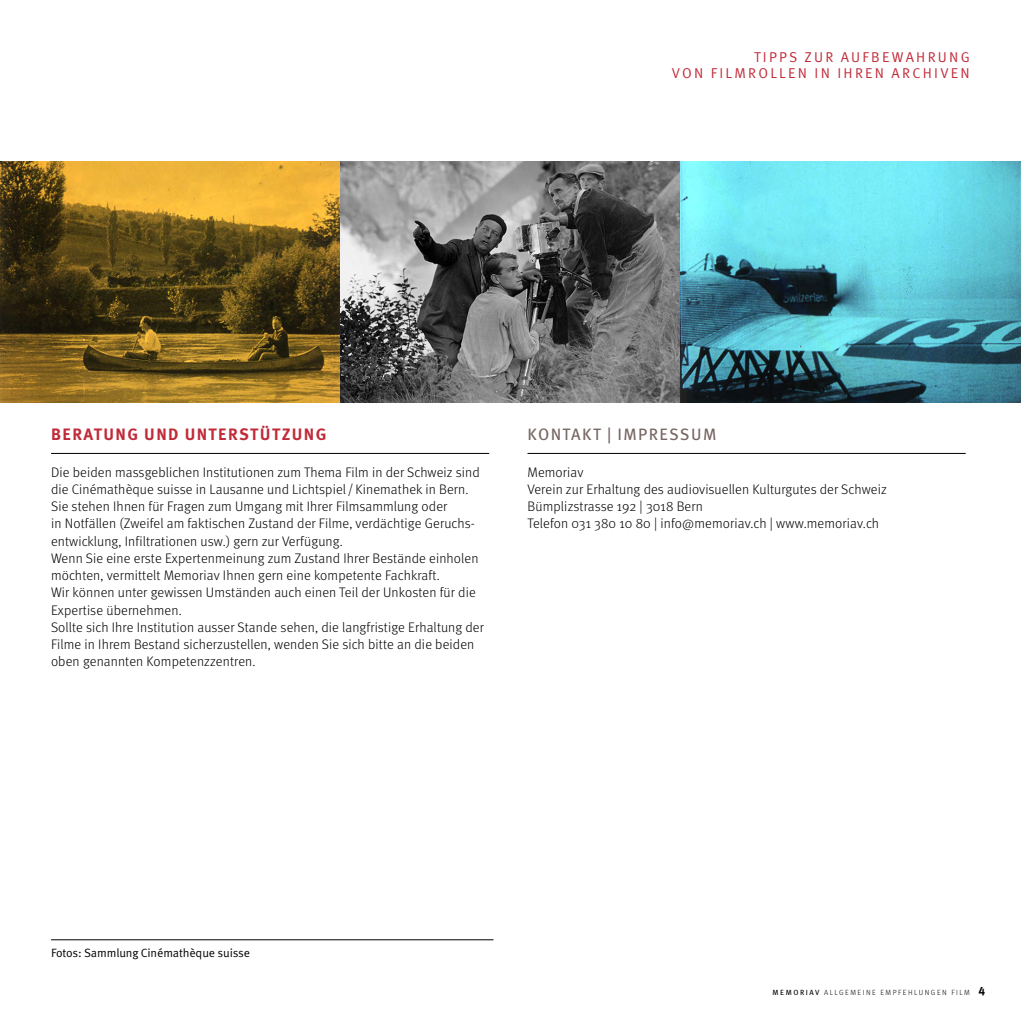
<style>
.page{position:relative;width:1021px;height:1021px;background:#fff}
.page>*{position:absolute;margin:0;border:0;box-sizing:border-box;transform-origin:0 0}
.t1{font:700 16.5px "Meta Pro";letter-spacing:.085em;color:#c12b39}
.t2{font:16.5px "Meta Pro";letter-spacing:.085em;color:#766561}
.t3{font:14.25px/16.5px "Meta Pro";letter-spacing:.16em;color:#c12b39;text-align:right}
.t4{font:300 13.8px/17.2px "Meta";letter-spacing:.01em;color:#000}
.t5{font:12px "Meta Pro";letter-spacing:-.01em;color:#000}
.t6{font:7.5px "Meta Light LF";letter-spacing:.2em;color:#000}
.s1{font-family:"Meta Pro"}
.s2{font-family:"Meta Pro";font-weight:700;font-size:12px}
</style>
<div class="page">
<img style="left:0;top:162px;width:340px;height:240px">
<svg style="left:340px;top:162px;width:340px;height:240px;background:#717171"></svg>
<svg style="left:680px;top:162px;width:340px;height:240px;background:#54a9b7"></svg>
<hr style="left:51px;top:453px;width:438px;height:1px;background:#000">
<hr style="left:527px;top:453px;width:438px;height:1px;background:#000">
<hr style="left:51px;top:939px;width:442px;height:1px;background:#000">
<p class="t3" style="left:672px;top:49px;width:299px">TIPPS ZUR AUFBEWAHRUNG<br>VON FILMROLLEN IN I HREN ARCHIVEN</p>
<p class="t1" style="left:51px;top:424px;width:275px">BERATUNG UND UNTERSTÜTZUNG</p>
<p class="t4" style="left:51px;top:463px;width:434px">Die beiden massgeblichen I nstitutionen zum Thema Film in der Schweiz sind die Cinémathèque suisse in Lausanne und Lichtspiel / Kinemathek in Bern.<br>Sie stehen I hnen für Fragen zum Umgang mit I hrer Filmsammlung oder<br>in Notfällen (Zweifel am faktischen Zustand der Filme, verdächtige Geruchs&shy;entwicklung, I nfiltrationen usw.) gern zur Verfügung.<br>Wenn Sie eine erste Expertenmeinung zum Zustand I hrer Bestände einholen möchten, vermittelt Memoriav I hnen gern eine kompetente Fachkraft.<br>Wir können unter gewissen Umständen auch einen Teil der Unkosten für die Expertise übernehmen.<br>Sollte sich I hre I nstitution ausser Stande sehen, die langfristige Erhaltung der Filme in I hrem Bestand sicherzustellen, wenden Sie sich bitte an die beiden oben genannten Kompetenzzentren.</p>
<p class="t2" style="left:527px;top:424px;width:46px">KONTAKT</p>
<p class="t2" style="left:607px;top:424px;width:111px">| IMPRESSUM</p>
<p class="t4" style="left:527px;top:463px;width:361px">Memoriav<br>Verein zur Erhaltung des audiovisuellen Kulturgutes der Schweiz Bümplizstrasse 192 | 3018 Bern<br>Telefon 031 380 10 80 | info@memoriav.ch | www.memoriav.ch</p>
<p class="t5" style="left:51px;top:945px;width:201px">FOTOS: SAMMLUNG CINÉMATHÈQUE SUISSE</p>
<p class="t6" style="left:772px;top:988px;width:214px"><span class="s1">M EMORIAV</span> ALLGEMEINE E MPFEHLUNGEN FILM <span class="s2">4</span></p>
</div>
